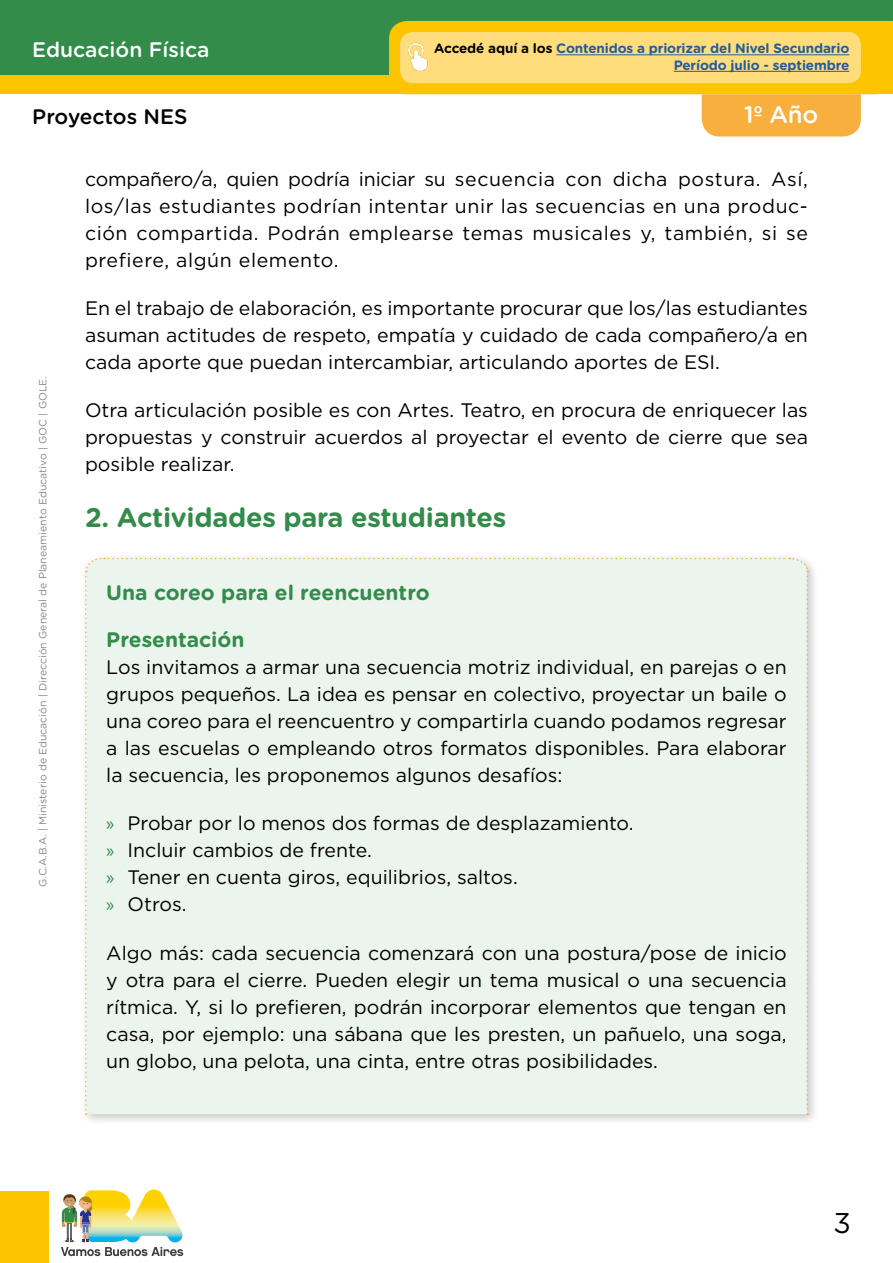
<style>
.page{position:relative;width:893px;height:1263px;background:#fff}
.page>*{position:absolute;margin:0;border:0;box-sizing:border-box;transform-origin:0 0}
.t1{font:28.5px "Gotham Rounded";color:#000}
.t2{font:700 27px "Gotham Rounded";letter-spacing:-.01em;color:#338c4a}
.t3{font:500 24px "Gotham Rounded";color:#fff}
.t4{font:700 21px "Gotham Rounded";color:#338c4a}
.t5{font:500 21px "Gotham Rounded";color:#fff}
.t6{font:500 21px "Gotham Rounded";color:#000}
.t7{font:19.5px/27px "Gotham";color:#000;text-align:justify}
.t8{font:700 13.5px/16.5px "Gotham Rounded";letter-spacing:-.01em;color:#275b9b;text-align:right}
.t9{font:10.5px "Gotham Rounded";color:#878787}
.s1{color:#000}
.s2{font-family:"Myriad Pro";color:#338c4a}
</style>
<div class="page">
<div style="left:0;top:1191px;width:48px;height:72px;background:#fdc500"></div>
<svg style="left:61px;top:1189px;width:122px;height:67px"></svg>
<div style="left:0;top:0;width:893px;height:78px;background:#338c4a"></div>
<div style="left:0;top:75px;width:893px;height:19px;background:#fdc500"></div>
<svg style="left:389px;top:21px;width:504px;height:115px"></svg>
<div style="left:400px;top:32px;width:461px;height:51px;background:#ffdc7c;border-radius:13px"></div>
<img style="left:400px;top:33px;width:28px;height:48px">
<hr style="left:556px;top:54px;width:293px;height:1px;background:#275b9b">
<hr style="left:674px;top:71px;width:175px;height:1px;background:#275b9b">
<div style="left:80px;top:553px;width:739px;height:573px;background:#000;opacity:.22"></div>
<div style="left:85px;top:557px;width:724px;height:558px;background:#ebf4ed"></div>
<p class="t5" style="left:32px;top:35px;width:179px">Educación Física</p>
<p class="t6" style="left:32px;top:101px;width:157px">Proyectos NES</p>
<p class="t8" style="left:434px;top:40px;width:417px"><span class="s1">Accedé aquí a los</span> Contenidos a priorizar del Nivel Secundario<br>Período julio - septiembre</p>
<p class="t3" style="left:744px;top:97px;width:76px">1º Año</p>
<p class="t9" style="left:36px;top:887px;width:512px;rotate:-90deg">G.C.A.B.A. | Ministerio de Educación | Dirección General de Planeamiento Educativo | GOC | GOLE.</p>
<p class="t7" style="left:85px;top:165px;width:724px">compañero/a, quien podría iniciar su secuencia con dicha postura. Así, los/las estudiantes podrían intentar unir las secuencias en una produc&shy;ción compartida. Podrán emplearse temas musicales y, también, si se prefiere, algún elemento.</p>
<p class="t7" style="left:85px;top:294px;width:724px">En el trabajo de elaboración, es importante procurar que los/las estudiantes asuman actitudes de respeto, empatía y cuidado de cada compañero/a en cada aporte que puedan intercambiar, articulando aportes de ESI.</p>
<p class="t7" style="left:85px;top:396px;width:724px">Otra articulación posible es con Artes. Teatro, en procura de enriquecer las propuestas y construir acuerdos al proyectar el evento de cierre que sea posible realizar.</p>
<h2 class="t2" style="left:85px;top:498px;width:423px">2. Actividades para estudiantes</h2>
<p class="t4" style="left:106px;top:578px;width:325px">Una coreo para el reencuentro</p>
<p class="t4" style="left:106px;top:624px;width:140px">Presentación</p>
<p class="t7" style="left:106px;top:653px;width:682px">Los invitamos a armar una secuencia motriz individual, en parejas o en grupos pequeños. La idea es pensar en colectivo, proyectar un baile o una coreo para el reencuentro y compartirla cuando podamos regresar a las escuelas o empleando otros formatos disponibles. Para elaborar la secuencia, les proponemos algunos desafíos:</p>
<p class="t7" style="left:106px;top:809px;width:529px;text-align:left"><span class="s2">»</span> Probar por lo menos dos formas de desplazamiento. <span class="s2">»</span> Incluir cambios de frente.<br><span class="s2">»</span> Tener en cuenta giros, equilibrios, saltos.<br><span class="s2">»</span> Otros.</p>
<p class="t7" style="left:106px;top:939px;width:682px">Algo más: cada secuencia comenzará con una postura/pose de inicio y otra para el cierre. Pueden elegir un tema musical o una secuencia rítmica. Y, si lo prefieren, podrán incorporar elementos que tengan en casa, por ejemplo: una sábana que les presten, un pañuelo, una soga, un globo, una pelota, una cinta, entre otras posibilidades.</p>
<h1 class="t1" style="left:833px;top:1203px;width:19px">3</h1>
</div>
